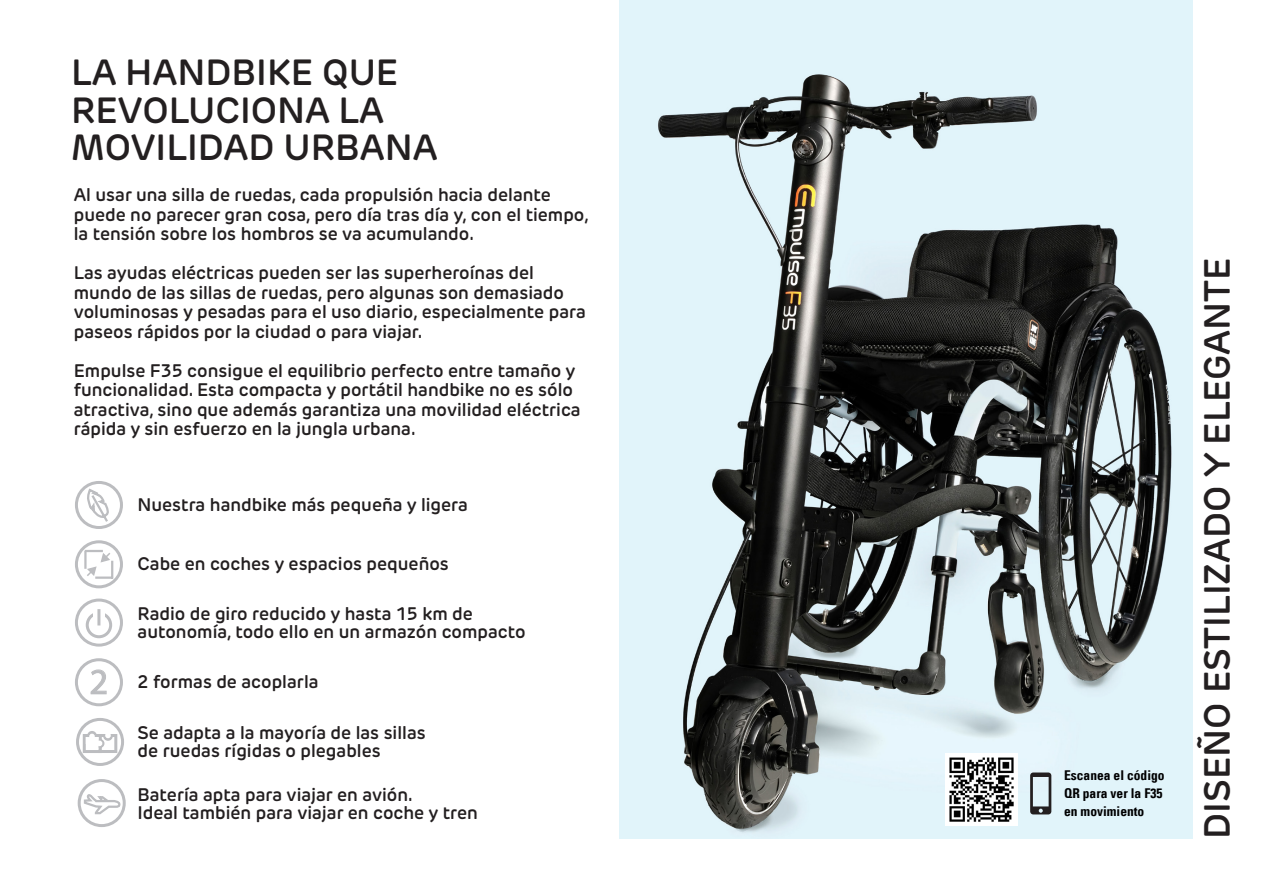
<style>
.page{position:relative;width:1263px;height:893px;background:#fff}
.page>*{position:absolute;margin:0;border:0;box-sizing:border-box;transform-origin:0 0}
.t1{font:36.15px "Myriad Pro";color:#bcbdc0}
.Paragraph_Style_3_He{font:600 36px/37.5px "New Rubrik Edge";color:#231f20}
.Paragraph_Style_2_bo{font:600 18px/19.5px "New Rubrik Edge";color:#231f20}
.Comment{font:13.5px/18px "Univers Com 67 Bold Cond";color:#000001}
</style>
<div class="page">
<img style="left:619px;top:0;width:573px;height:839px">
<svg style="left:1030px;top:772px;width:21px;height:42px"></svg>
<img style="left:945px;top:753px;width:72px;height:73px">
<svg style="left:75px;top:481px;width:51px;height:346px"></svg>
<p class="Paragraph_Style_3_He" style="left:71px;top:54px;width:368px">LA HANDBIKE QUE<br>REVOLUCIONA LA<br>MOVILIDAD URBANA</p>
<p class="Paragraph_Style_2_bo" style="left:74px;top:185px;width:517px">Al usar una silla de ruedas, cada propulsión hacia delante puede no parecer gran cosa, pero día tras día y, con el tiempo, la tensión sobre los hombros se va acumulando.</p>
<p class="Paragraph_Style_2_bo" style="left:74px;top:263px;width:514px">Las ayudas eléctricas pueden ser las superheroínas del mundo de las sillas de ruedas, pero algunas son demasiado voluminosas y pesadas para el uso diario, especialmente para paseos rápidos por la ciudad o para viajar.</p>
<p class="Paragraph_Style_2_bo" style="left:74px;top:360px;width:508px">Empulse F35 consigue el equilibrio perfecto entre tamaño y funcionalidad. Esta compacta y portátil handbike no es sólo atractiva, sino que además garantiza una movilidad eléctrica rápida y sin esfuerzo en la jungla urbana.</p>
<p class="Paragraph_Style_2_bo" style="left:138px;top:495px;width:332px">Nuestra handbike más pequeña y ligera</p>
<p class="Paragraph_Style_2_bo" style="left:138px;top:554px;width:313px">Cabe en coches y espacios pequeños</p>
<p class="t1" style="left:90px;top:659px;width:20px">2</p>
<p class="Paragraph_Style_2_bo" style="left:138px;top:605px;width:390px;line-height:18px">Radio de giro reducido y hasta 15 km de autonomía, todo ello en un armazón compacto</p>
<p class="Paragraph_Style_2_bo" style="left:138px;top:671px;width:182px">2 formas de acoplarla</p>
<p class="Paragraph_Style_2_bo" style="left:138px;top:723px;width:290px;line-height:18px">Se adapta a la mayoría de las sillas de ruedas rígidas o plegables</p>
<p class="Paragraph_Style_2_bo" style="left:138px;top:786px;width:342px;line-height:18px">Batería apta para viajar en avión.<br>Ideal también para viajar en coche y tren</p>
<p class="Comment" style="left:1064px;top:766px;width:102px">Escanea el código<br>QR para ver la F35 en movimiento</p>
<p class="Paragraph_Style_3_He" style="left:1198px;top:839px;width:583px;rotate:-90deg">DISEÑO ESTILIZADO Y ELEGANTE</p>
</div>
